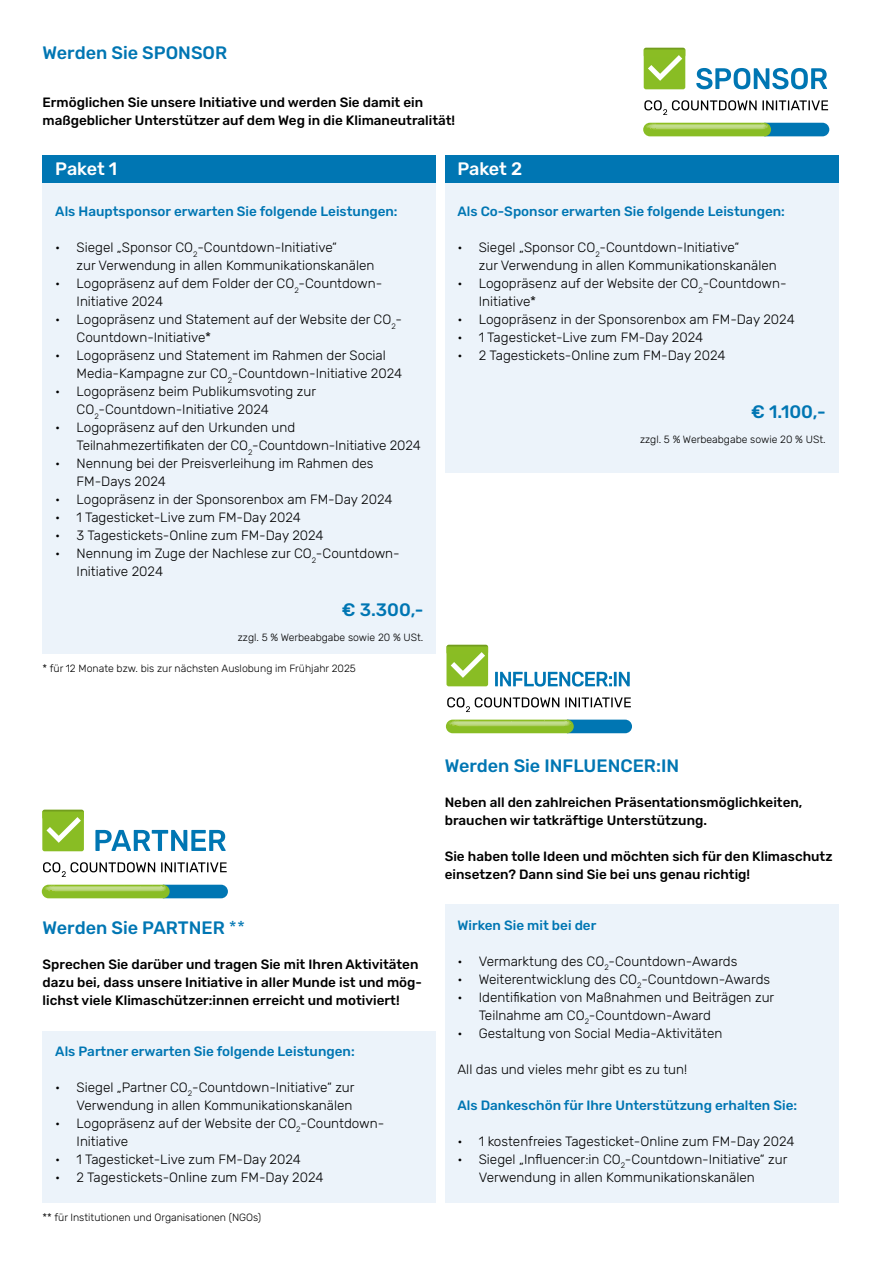
<style>
.page{position:relative;width:881px;height:1263px;background:#fff}
.page>*{position:absolute;margin:0;border:0;box-sizing:border-box;transform-origin:0 0}
.t1{font:500 18px "Rubik";color:#0076b3}
.t2{font:500 18px "Rubik";letter-spacing:-.005em;color:#fff}
.t3{font:300 13.5px/18px "Rubik";color:#000}
.t4{font:500 13.5px/18px "Rubik";color:#000}
.t5{font:500 13.5px "Rubik";color:#0076b3}
.t6{font:300 10.5px "Rubik";color:#000}
.s1{font-weight:300}
</style>
<div class="page">
<svg style="left:644px;top:100px;width:112px;height:15px"></svg>
<svg style="left:762px;top:100px;width:65px;height:10px"></svg>
<svg style="left:696px;top:68px;width:130px;height:21px"></svg>
<div style="left:643px;top:48px;width:42px;height:41px;background:#89bd24;border-radius:2px"></div>
<svg style="left:643px;top:48px;width:42px;height:33px"></svg>
<svg style="left:643px;top:123px;width:127px;height:13px"></svg>
<svg style="left:645px;top:123px;width:184px;height:13px;background:#6aad68"></svg>
<div style="left:43px;top:182px;width:393px;height:472px;background:#ecf3fa"></div>
<div style="left:444px;top:182px;width:394px;height:291px;background:#ecf3fa"></div>
<div style="left:43px;top:155px;width:393px;height:27px;background:#0076b3"></div>
<div style="left:444px;top:155px;width:394px;height:27px;background:#0076b3"></div>
<div style="left:43px;top:1030px;width:393px;height:172px;background:#ecf3fa"></div>
<div style="left:444px;top:904px;width:394px;height:298px;background:#ecf3fa"></div>
<svg style="left:43px;top:862px;width:112px;height:15px"></svg>
<svg style="left:161px;top:862px;width:66px;height:10px"></svg>
<svg style="left:95px;top:830px;width:130px;height:21px"></svg>
<div style="left:42px;top:810px;width:42px;height:41px;background:#89bd24;border-radius:2px"></div>
<svg style="left:42px;top:810px;width:42px;height:33px"></svg>
<svg style="left:42px;top:885px;width:127px;height:13px"></svg>
<svg style="left:44px;top:885px;width:184px;height:13px;background:#6bad69"></svg>
<svg style="left:445px;top:720px;width:128px;height:13px"></svg>
<svg style="left:448px;top:720px;width:183px;height:13px;background:#6aad68"></svg>
<svg style="left:447px;top:697px;width:112px;height:15px"></svg>
<svg style="left:565px;top:697px;width:65px;height:10px"></svg>
<div style="left:446px;top:645px;width:42px;height:41px;background:#89bd24;border-radius:2px"></div>
<svg style="left:446px;top:645px;width:42px;height:33px"></svg>
<svg style="left:495px;top:672px;width:134px;height:14px"></svg>
<h1 class="t1" style="left:43px;top:43px;width:186px">Werden Sie SPONSOR</h1>
<p class="t4" style="left:43px;top:94px;width:414px">Ermöglichen Sie unsere Initiative und werden Sie damit ein maßgeblicher Unterstützer auf dem Weg in die Klimaneutralität!</p>
<h1 class="t2" style="left:55px;top:158px;width:63px">Paket 1</h1>
<h1 class="t2" style="left:457px;top:158px;width:66px">Paket 2</h1>
<p class="t5" style="left:55px;top:204px;width:344px">Als Hauptsponsor erwarten Sie folgende Leistungen:</p>
<p class="t3" style="left:77px;top:239px;width:299px;text-indent:-21px">• Siegel „Sponsor CO<sub>2</sub>-Countdown-Initiative“<br>zur Verwendung in allen Kommunikationskanälen</p>
<p class="t3" style="left:77px;top:275px;width:307px;text-indent:-21px">• Logopräsenz auf dem Folder der CO<sub>2</sub>-Countdown-<br>Initiative 2024</p>
<p class="t3" style="left:77px;top:311px;width:327px;text-indent:-21px">• Logopräsenz und Statement auf der Website der CO<sub>2</sub>-<br>Countdown-Initiative*</p>
<p class="t3" style="left:77px;top:347px;width:327px;text-indent:-21px">• Logopräsenz und Statement im Rahmen der Social<br>Media-Kampagne zur CO<sub>2</sub>-Countdown-Initiative 2024</p>
<p class="t3" style="left:77px;top:383px;width:241px;text-indent:-21px">• Logopräsenz beim Publikumsvoting zur<br>CO<sub>2</sub>-Countdown-Initiative 2024</p>
<p class="t3" style="left:77px;top:419px;width:345px;text-indent:-21px">• Logopräsenz auf den Urkunden und<br>Teilnahmezertifikaten der CO<sub>2</sub>-Countdown-Initiative 2024</p>
<p class="t3" style="left:77px;top:455px;width:298px;text-indent:-21px">• Nennung bei der Preisverleihung im Rahmen des<br>FM-Days 2024</p>
<p class="t3" style="left:55px;top:491px;width:338px">• Logopräsenz in der Sponsorenbox am FM-Day 2024</p>
<p class="t3" style="left:55px;top:509px;width:247px">• 1 Tagesticket-Live zum FM-Day 2024</p>
<p class="t3" style="left:55px;top:527px;width:270px">• 3 Tagestickets-Online zum FM-Day 2024</p>
<p class="t3" style="left:77px;top:545px;width:324px;text-indent:-21px">• Nennung im Zuge der Nachlese zur CO<sub>2</sub>-Countdown-<br>Initiative 2024</p>
<h1 class="t1" style="left:341px;top:599px;width:83px">€ 3.300,-</h1>
<p class="t6" style="left:238px;top:632px;width:187px">zzgl. 5 % Werbeabgabe sowie 20 % USt.</p>
<p class="t6" style="left:43px;top:663px;width:315px">* für 12 Monate bzw. bis zur nächsten Auslobung im Frühjahr 2025</p>
<p class="t5" style="left:457px;top:204px;width:329px">Als Co-Sponsor erwarten Sie folgende Leistungen:</p>
<p class="t3" style="left:478px;top:239px;width:299px;text-indent:-21px">• Siegel „Sponsor CO<sub>2</sub>-Countdown-Initiative“<br>zur Verwendung in allen Kommunikationskanälen</p>
<p class="t3" style="left:478px;top:275px;width:309px;text-indent:-21px">• Logopräsenz auf der Website der CO<sub>2</sub>-Countdown-<br>Initiative*</p>
<p class="t3" style="left:457px;top:311px;width:338px">• Logopräsenz in der Sponsorenbox am FM-Day 2024</p>
<p class="t3" style="left:457px;top:329px;width:247px">• 1 Tagesticket-Live zum FM-Day 2024</p>
<p class="t3" style="left:457px;top:347px;width:269px">• 2 Tagestickets-Online zum FM-Day 2024</p>
<h1 class="t1" style="left:751px;top:401px;width:76px">€ 1.100,-</h1>
<p class="t6" style="left:639px;top:434px;width:187px">zzgl. 5 % Werbeabgabe sowie 20 % USt.</p>
<h1 class="t1" style="left:43px;top:917px;width:204px">Werden Sie PARTNER <span class="s1">**</span></h1>
<p class="t4" style="left:43px;top:955px;width:381px">Sprechen Sie darüber und tragen Sie mit Ihren Aktivitäten dazu bei, dass unsere Initiative in aller Munde ist und mög&shy;lichst viele Klimaschützer:innen erreicht und motiviert!</p>
<p class="t5" style="left:55px;top:1043px;width:301px">Als Partner erwarten Sie folgende Leistungen:</p>
<p class="t3" style="left:55px;top:1079px;width:300px;text-align:right">• Siegel „Partner CO<sub>2</sub>-Countdown-Initiative“ zur<br>Verwendung in allen Kommunikationskanälen</p>
<p class="t3" style="left:77px;top:1115px;width:309px;text-indent:-21px">• Logopräsenz auf der Website der CO<sub>2</sub>-Countdown-<br>Initiative</p>
<p class="t3" style="left:55px;top:1151px;width:247px">• 1 Tagesticket-Live zum FM-Day 2024</p>
<p class="t3" style="left:55px;top:1169px;width:269px">• 2 Tagestickets-Online zum FM-Day 2024</p>
<p class="t6" style="left:43px;top:1211px;width:220px">** für Institutionen und Organisationen (NGOs)</p>
<h1 class="t1" style="left:444px;top:755px;width:236px">Werden Sie INFLUENCER:IN</h1>
<p class="t4" style="left:444px;top:793px;width:359px">Neben all den zahlreichen Präsentationsmöglichkeiten, brauchen wir tatkräftige Unterstützung.</p>
<p class="t4" style="left:444px;top:847px;width:389px">Sie haben tolle Ideen und möchten sich für den Klimaschutz einsetzen? Dann sind Sie bei uns genau richtig!</p>
<p class="t5" style="left:457px;top:917px;width:140px">Wirken Sie mit bei der</p>
<p class="t3" style="left:457px;top:952px;width:281px">• Vermarktung des CO<sub>2</sub>-Countdown-Awards</p>
<p class="t3" style="left:457px;top:970px;width:314px">• Weiterentwicklung des CO<sub>2</sub>-Countdown-Awards</p>
<p class="t3" style="left:478px;top:988px;width:297px;text-indent:-21px">• Identifikation von Maßnahmen und Beiträgen zur<br>Teilnahme am CO<sub>2</sub>-Countdown-Award</p>
<p class="t3" style="left:457px;top:1024px;width:266px">• Gestaltung von Social Media-Aktivitäten</p>
<p class="t3" style="left:457px;top:1060px;width:231px">All das und vieles mehr gibt es zu tun!</p>
<p class="t5" style="left:457px;top:1097px;width:341px">Als Dankeschön für Ihre Unterstützung erhalten Sie:</p>
<p class="t3" style="left:457px;top:1132px;width:338px">• 1 kostenfreies Tagesticket-Online zum FM-Day 2024</p>
<p class="t3" style="left:478px;top:1150px;width:310px;text-indent:-21px">• Siegel „Influencer:in CO<sub>2</sub>-Countdown-Initiative“ zur<br>Verwendung in allen Kommunikationskanälen</p>
</div>
